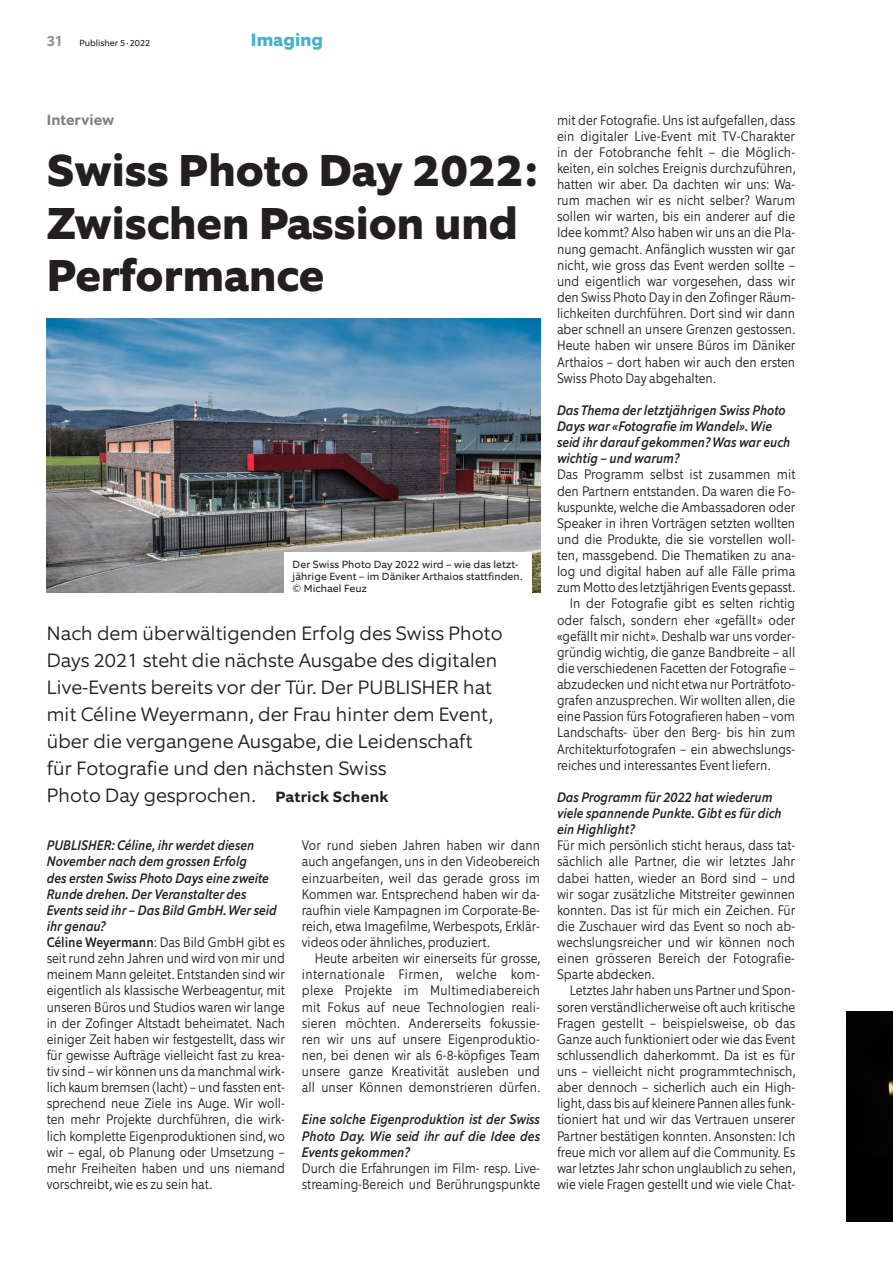
<style>
.page{position:relative;width:893px;height:1263px;background:#fff}
.page>*{position:absolute;margin:0;border:0;box-sizing:border-box;transform-origin:0 0}
.titel_haupt{font:800 45px/52.5px "Equip";color:#231f20}
.lead{font:300 19.5px/27px "Equip";color:#231f20}
.t1{font:800 18px "Equip";letter-spacing:.005em;color:#46b2c9}
.spitzmarke{font:700 15px "Equip";letter-spacing:.005em;color:#808285}
.fliess{font:300 13.95px/16.2px "Equip Condensed";color:#231f20;text-align:justify}
.fliess_einzug{font:300 13.95px/16.2px "Equip Condensed";color:#231f20;text-align:justify}
.interviewfrage{font:italic 500 13.95px/16px "Equip Condensed";color:#231f20}
.fliess-2{font:italic 500 13.95px/16.2px "Equip Condensed";color:#231f20;text-align:justify}
.legende{font:10.5px/12.3px "Equip";letter-spacing:.01em;color:#231f20}
.t2{font:9px "Equip";color:#231f20}
.s1{font-weight:700;font-size:15px;color:#939598}
.s2{font-weight:700;font-size:15px}
.s3{font-weight:500}
</style>
<div class="page">
<img style="left:47px;top:318px;width:493px;height:274px">
<div style="left:846px;top:1011px;width:47px;height:210px;background:#020202"></div>
<div style="left:284px;top:552px;width:247px;height:49px;background:#fff"></div>
<p class="t2" style="left:47px;top:37px;width:105px"><span class="s1">31</span> Publisher 5·2022</p>
<p class="t1" style="left:251px;top:28px;width:74px">Imaging</p>
<p class="spitzmarke" style="left:47px;top:110px;width:69px">Interview</p>
<p class="titel_haupt" style="left:47px;top:145px;width:492px">Swiss Photo Day 2022:<br>Zwischen Passion und<br>Performance</p>
<p class="legende" style="left:293px;top:558px;width:231px">Der Swiss Photo Day 2022 wird – wie das letzt&shy;jährige Event – im Däniker Arthaios stattfinden. © Michael Feuz</p>
<p class="lead" style="left:47px;top:620px;width:457px">Nach dem überwältigenden Erfolg des Swiss Photo Days 2021 steht die nächste Ausgabe des digitalen Live-Events bereits vor der Tür. Der PUBLISHER hat mit Céline Weyermann, der Frau hinter dem Event, über die vergangene Ausgabe, die Leidenschaft für Fotografie und den nächsten Swiss<br>Photo Day gesprochen. <span class="s2">Patrick Schenk</span></p>
<p class="interviewfrage" style="left:47px;top:837px;width:231px">PUBLISHER: Céline, ihr werdet diesen<br>November nach dem grossen Erfolg<br>des ersten Swiss Photo Days eine zweite<br>Runde drehen. Der Veranstalter des<br>Events seid ihr – Das Bild GmbH. Wer seid ihr genau?</p>
<p class="fliess" style="left:47px;top:934px;width:240px"><span class="s3">Céline Weyermann</span>: Das Bild GmbH gibt es seit rund zehn Jahren und wird von mir und meinem Mann geleitet. Entstanden sind wir eigentlich als klassische Werbeagentur, mit unseren Büros und Studios waren wir lange in der Zofinger Altstadt beheimatet. Nach einiger Zeit haben wir festgestellt, dass wir für gewisse Aufträge vielleicht fast zu krea&shy;tiv sind – wir können uns da manchmal wirk&shy;lich kaum bremsen (lacht) – und fassten ent&shy;sprechend neue Ziele ins Auge. Wir woll&shy;ten mehr Projekte durchführen, die wirk&shy;lich komplette Eigenproduktionen sind, wo wir – egal, ob Planung oder Umsetzung – mehr Freiheiten haben und uns niemand vorschreibt, wie es zu sein hat.</p>
<p class="fliess" style="left:302px;top:837px;width:240px">Vor rund sieben Jahren haben wir dann auch angefangen, uns in den Videobereich einzuarbeiten, weil das gerade gross im Kommen war. Entsprechend haben wir da&shy;raufhin viele Kampagnen im Corporate-Be&shy;reich, etwa Imagefilme, Werbespots, Erklär&shy;videos oder ähnliches, produziert.</p>
<p class="fliess_einzug" style="left:302px;top:950px;width:240px;text-indent:13px">Heute arbeiten wir einerseits für grosse, internationale Firmen, welche kom&shy;plexe Projekte im Multimediabereich mit Fokus auf neue Technologien reali&shy;sieren möchten. Andererseits fokussie&shy;ren wir uns auf unsere Eigenproduktio&shy;nen, bei denen wir als 6-8-köpfiges Team unsere ganze Kreativität ausleben und all unser Können demonstrieren dürfen.</p>
<p class="fliess-2" style="left:302px;top:1111px;width:240px">Eine solche Eigenproduktion ist der Swiss Photo Day. Wie seid ihr auf die Idee des Events gekommen?</p>
<p class="fliess" style="left:302px;top:1160px;width:240px">Durch die Erfahrungen im Film- resp. Live&shy;streaming-Bereich und Berührungspunkte</p>
<p class="fliess" style="left:557px;top:112px;width:240px">mit der Fotografie. Uns ist aufgefallen, dass ein digitaler Live-Event mit TV-Charakter in der Fotobranche fehlt – die Möglich&shy;keiten, ein solches Ereignis durchzuführen, hatten wir aber. Da dachten wir uns: Wa&shy;rum machen wir es nicht selber? Warum sollen wir warten, bis ein anderer auf die Idee kommt? Also haben wir uns an die Pla&shy;nung gemacht. Anfänglich wussten wir gar nicht, wie gross das Event werden sollte – und eigentlich war vorgesehen, dass wir den Swiss Photo Day in den Zofinger Räum&shy;lichkeiten durchführen. Dort sind wir dann aber schnell an unsere Grenzen gestossen.<br>Heute haben wir unsere Büros im Däniker Arthaios – dort haben wir auch den ersten Swiss Photo Day abgehalten.</p>
<p class="interviewfrage" style="left:557px;top:402px;width:235px">Das Thema der letztjährigen Swiss Photo Days war «Fotografie im Wandel». Wie seid ihr darauf gekommen? Was war euch wichtig – und warum?</p>
<p class="fliess" style="left:557px;top:466px;width:240px">Das Programm selbst ist zusammen mit den Partnern entstanden. Da waren die Fo&shy;kuspunkte, welche die Ambassadoren oder Speaker in ihren Vorträgen setzten wollten und die Produkte, die sie vorstellen woll&shy;ten, massgebend. Die Thematiken zu ana&shy;log und digital haben auf alle Fälle prima zum Motto des letztjährigen Events gepasst.</p>
<p class="fliess_einzug" style="left:557px;top:595px;width:240px;text-indent:13px">In der Fotografie gibt es selten richtig oder falsch, sondern eher «gefällt» oder «gefällt mir nicht». Deshalb war uns vorder&shy;gründig wichtig, die ganze Bandbreite – all die verschiedenen Facetten der Fotografie – abzudecken und nicht etwa nur Porträtfoto&shy;grafen anzusprechen. Wir wollten allen, die eine Passion fürs Fotografieren haben – vom Landschafts- über den Berg- bis hin zum Architekturfotografen – ein abwechslungs&shy;reiches und interessantes Event liefern.</p>
<p class="interviewfrage" style="left:557px;top:789px;width:226px">Das Programm für 2022 hat wiederum viele spannende Punkte. Gibt es für dich ein Highlight?</p>
<p class="fliess" style="left:557px;top:837px;width:240px">Für mich persönlich sticht heraus, dass tat&shy;sächlich alle Partner, die wir letztes Jahr dabei hatten, wieder an Bord sind – und wir sogar zusätzliche Mitstreiter gewinnen konnten. Das ist für mich ein Zeichen. Für die Zuschauer wird das Event so noch ab&shy;wechslungsreicher und wir können noch einen grösseren Bereich der Fotografie-Sparte abdecken.</p>
<p class="fliess_einzug" style="left:557px;top:982px;width:240px;text-indent:13px">Letztes Jahr haben uns Partner und Spon&shy;soren verständlicherweise oft auch kritische Fragen gestellt – beispielsweise, ob das Ganze auch funktioniert oder wie das Event schlussendlich daherkommt. Da ist es für uns – vielleicht nicht programmtechnisch, aber dennoch – sicherlich auch ein High&shy;light, dass bis auf kleinere Pannen alles funk&shy;tioniert hat und wir das Vertrauen unserer Partner bestätigen konnten. Ansonsten: Ich freue mich vor allem auf die Community. Es war letztes Jahr schon unglaublich zu sehen, wie viele Fragen gestellt und wie viele Chat-</p>
</div>
